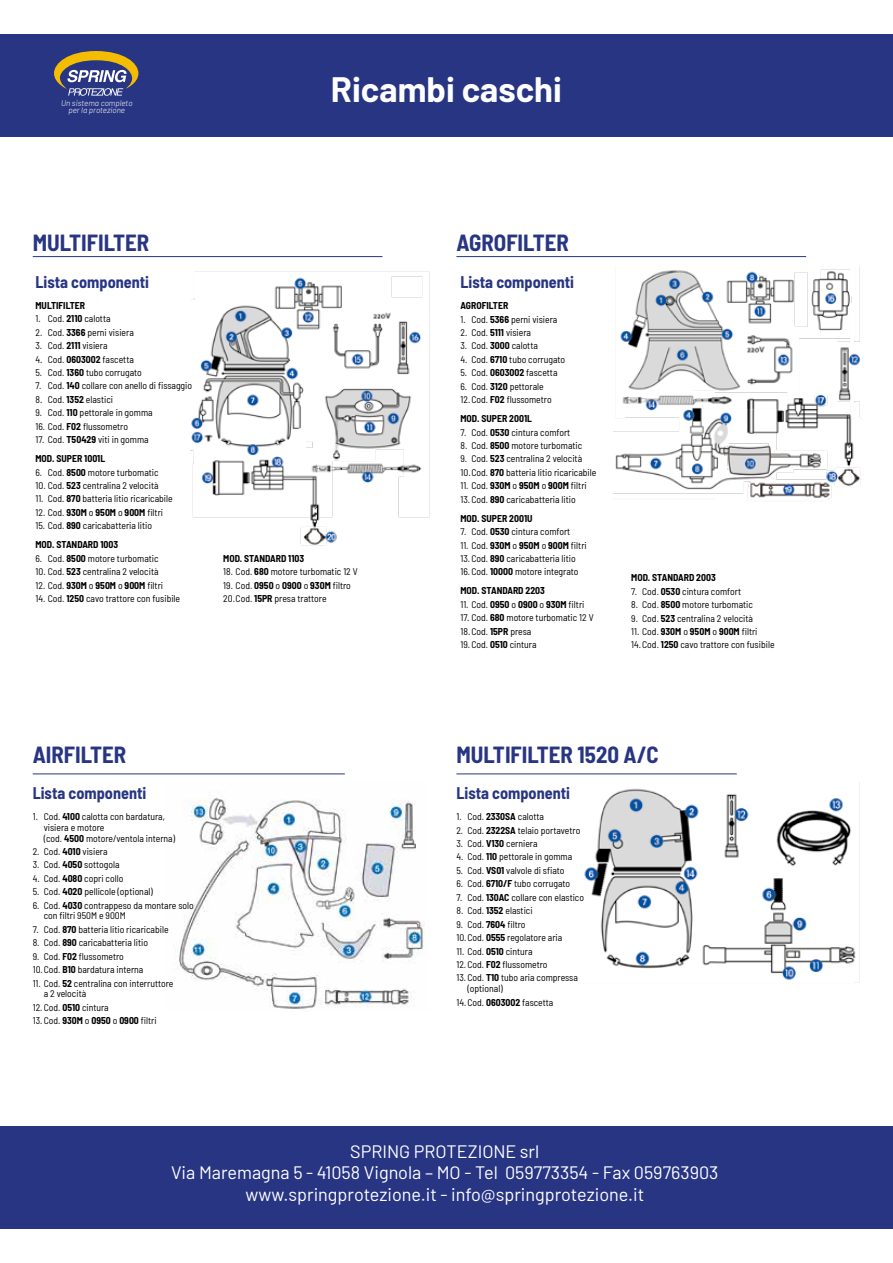
<style>
.page{position:relative;width:893px;height:1263px;background:#fff}
.page>*{position:absolute;margin:0;border:0;box-sizing:border-box;transform-origin:0 0}
.t1{font:700 34.5px "Barlow";color:#fff}
.t2{font:700 semi-condensed 22.8px "Barlow";color:#283583}
.t3{font:18px/21.6px "Barlow";color:#fff;text-align:center}
.t4{font:700 semi-condensed 16.5px "Barlow";color:#283583}
.t5{font:semi-condensed 9.75px/13.5px "Barlow";color:#000}
.t6{font:700 semi-condensed 9.75px/18.9px "Barlow";color:#000}
.t7{font:italic 300 8.1px "Barlow";color:#fff}
.s1{font-weight:700}
.s2{font-weight:400}
</style>
<div class="page">
<img style="left:190px;top:271px;width:239px;height:275px">
<hr style="left:33px;top:256px;width:349px;height:1px;background:#283583">
<img style="left:613px;top:267px;width:248px;height:233px">
<hr style="left:456px;top:256px;width:350px;height:1px;background:#283583">
<img style="left:174px;top:797px;width:251px;height:212px">
<hr style="left:33px;top:773px;width:312px;height:1px;background:#283583">
<img style="left:584px;top:783px;width:276px;height:200px">
<hr style="left:456px;top:773px;width:281px;height:1px;background:#283583">
<div style="left:0;top:34px;width:893px;height:102px;background:#283583"></div>
<svg style="left:54px;top:51px;width:84px;height:45px"></svg>
<div style="left:0;top:1127px;width:893px;height:102px;background:#283583"></div>
<p class="t7" style="left:61px;top:97px;width:73px">Un sistema completo</p>
<p class="t7" style="left:69px;top:105px;width:58px">per la protezione</p>
<h1 class="t1" style="left:331px;top:64px;width:232px">Ricambi caschi</h1>
<h2 class="t2" style="left:33px;top:227px;width:118px">MULTIFILTER</h2>
<h2 class="t2" style="left:456px;top:227px;width:114px">AGROFILTER</h2>
<h3 class="t4" style="left:35px;top:270px;width:115px">Lista componenti</h3>
<h3 class="t4" style="left:460px;top:270px;width:115px">Lista componenti</h3>
<p class="t6" style="left:35px;top:295px;width:51px">MULTIFILTER</p>
<p class="t5" style="left:35px;top:311px;width:77px">1. Cod. <span class="s1">2110</span> calotta</p>
<p class="t5" style="left:35px;top:325px;width:100px">2. Cod. <span class="s1">3366</span> perni visiera</p>
<p class="t5" style="left:35px;top:338px;width:74px">3. Cod. <span class="s1">2111</span> visiera</p>
<p class="t5" style="left:35px;top:352px;width:100px">4. Cod. <span class="s1">0603002</span> fascetta</p>
<p class="t5" style="left:35px;top:365px;width:108px">5. Cod. <span class="s1">1360</span> tubo corrugato</p>
<p class="t5" style="left:35px;top:378px;width:158px">7. Cod. <span class="s1">140</span> collare con anello di fissaggio</p>
<p class="t5" style="left:35px;top:392px;width:79px">8. Cod. <span class="s1">1352</span> elastici</p>
<p class="t5" style="left:35px;top:405px;width:119px">9. Cod. <span class="s1">110</span> pettorale in gomma</p>
<p class="t5" style="left:35px;top:419px;width:94px">16. Cod. <span class="s1">F02</span> flussometro</p>
<p class="t6" style="left:35px;top:430px;width:115px"><span class="s2">17. Cod.</span> T50429 <span class="s2">viti in gomma<br></span>MOD. SUPER 1001L</p>
<p class="t5" style="left:35px;top:465px;width:125px">6. Cod. <span class="s1">8500</span> motore turbomatic</p>
<p class="t5" style="left:35px;top:478px;width:125px">10. Cod. <span class="s1">523</span> centralina 2 velocità</p>
<p class="t5" style="left:35px;top:491px;width:139px">11. Cod. <span class="s1">870</span> batteria litio ricaricabile</p>
<p class="t5" style="left:35px;top:505px;width:129px">12. Cod. <span class="s1">930M</span> o <span class="s1">950M</span> o <span class="s1">900M</span> filtri</p>
<p class="t5" style="left:35px;top:516px;width:118px;line-height:18.9px">15. Cod. <span class="s1">890</span> caricabatteria litio<br><span class="s1">MOD. STANDARD 1003</span></p>
<p class="t5" style="left:35px;top:551px;width:125px">6. Cod. <span class="s1">8500</span> motore turbomatic</p>
<p class="t5" style="left:35px;top:564px;width:125px">10. Cod. <span class="s1">523</span> centralina 2 velocità</p>
<p class="t5" style="left:35px;top:578px;width:129px">12. Cod. <span class="s1">930M</span> o <span class="s1">950M</span> o <span class="s1">900M</span> filtri</p>
<p class="t5" style="left:35px;top:591px;width:146px">14. Cod. <span class="s1">1250</span> cavo trattore con fusibile</p>
<p class="t6" style="left:223px;top:548px;width:82px">MOD. STANDARD 1103</p>
<p class="t5" style="left:223px;top:564px;width:136px">18. Cod. <span class="s1">680</span> motore turbomatic 12 V</p>
<p class="t5" style="left:223px;top:578px;width:129px">19. Cod. <span class="s1">0950</span> o <span class="s1">0900</span> o <span class="s1">930M</span> filtro<br>20.Cod. <span class="s1">15PR</span> presa trattore</p>
<p class="t6" style="left:460px;top:296px;width:49px">AGROFILTER</p>
<p class="t5" style="left:460px;top:312px;width:98px">1. Cod. <span class="s1">5366</span> perni visiera</p>
<p class="t5" style="left:460px;top:325px;width:72px">2. Cod. <span class="s1">5111</span> visiera</p>
<p class="t5" style="left:460px;top:338px;width:79px">3. Cod. <span class="s1">3000</span> calotta</p>
<p class="t5" style="left:460px;top:352px;width:106px">4. Cod. <span class="s1">6710</span> tubo corrugato</p>
<p class="t5" style="left:460px;top:365px;width:98px">5. Cod. <span class="s1">0603002</span> fascetta</p>
<p class="t5" style="left:460px;top:379px;width:93px">6. Cod. <span class="s1">3120</span> pettorale<br>12.Cod. <span class="s1">F02</span> flussometro</p>
<p class="t6" style="left:460px;top:408px;width:73px">MOD. SUPER 2001L</p>
<p class="t5" style="left:460px;top:425px;width:111px">7. Cod. <span class="s1">0530</span> cintura comfort</p>
<p class="t5" style="left:460px;top:438px;width:123px">8. Cod. <span class="s1">8500</span> motore turbomatic</p>
<p class="t5" style="left:460px;top:451px;width:137px">9. Cod. <span class="s1">523</span> centralina 2 velocità<br>10.Cod. <span class="s1">870</span> batteria litio ricaricabile</p>
<p class="t5" style="left:460px;top:478px;width:128px">11. Cod. <span class="s1">930M</span> o <span class="s1">950M</span> o <span class="s1">900M</span> filtri</p>
<p class="t5" style="left:460px;top:489px;width:117px;line-height:18.9px">13. Cod. <span class="s1">890</span> caricabatteria litio<br><span class="s1">MOD. SUPER 2001U</span></p>
<p class="t5" style="left:460px;top:524px;width:111px">7. Cod. <span class="s1">0530</span> cintura comfort</p>
<p class="t5" style="left:460px;top:538px;width:128px">11. Cod. <span class="s1">930M</span> o <span class="s1">950M</span> o <span class="s1">900M</span> filtri</p>
<p class="t5" style="left:460px;top:551px;width:117px">13. Cod. <span class="s1">890</span> caricabatteria litio</p>
<p class="t5" style="left:460px;top:562px;width:120px;line-height:18.9px">16. Cod. <span class="s1">10000</span> motore integrato<br><span class="s1">MOD. STANDARD 2203</span></p>
<p class="t5" style="left:460px;top:597px;width:125px">11. Cod. <span class="s1">0950</span> o <span class="s1">0900</span> o <span class="s1">930M</span> filtri</p>
<p class="t5" style="left:460px;top:610px;width:135px">17. Cod. <span class="s1">680</span> motore turbomatic 12 V<br>18.Cod. <span class="s1">15PR</span> presa</p>
<p class="t5" style="left:460px;top:637px;width:78px">19. Cod. <span class="s1">0510</span> cintura</p>
<p class="t6" style="left:631px;top:568px;width:86px">MOD. STANDARD 2003</p>
<p class="t5" style="left:631px;top:584px;width:111px">7. Cod. <span class="s1">0530</span> cintura comfort</p>
<p class="t5" style="left:631px;top:597px;width:123px">8. Cod. <span class="s1">8500</span> motore turbomatic</p>
<p class="t5" style="left:631px;top:611px;width:123px">9. Cod. <span class="s1">523</span> centralina 2 velocità</p>
<p class="t5" style="left:631px;top:624px;width:145px">11. Cod. <span class="s1">930M</span> o <span class="s1">950M</span> o <span class="s1">900M</span> filtri<br>14.Cod. <span class="s1">1250</span> cavo trattore con fusibile</p>
<h2 class="t2" style="left:33px;top:738px;width:95px">AIRFILTER</h2>
<h2 class="t2" style="left:456px;top:738px;width:204px">MULTIFILTER 1520 A/C</h2>
<h3 class="t4" style="left:33px;top:781px;width:115px">Lista componenti</h3>
<h3 class="t4" style="left:456px;top:781px;width:115px">Lista componenti</h3>
<p class="t5" style="left:44px;top:811px;width:133px;line-height:10.6px;text-indent:-11px">1. Cod. <span class="s1">4100</span> calotta con bardatura, visiera e motore<br>(cod. <span class="s1">4500</span> motore/ventola interna)</p>
<p class="t5" style="left:33px;top:844px;width:76px">2. Cod. <span class="s1">4010</span> visiera</p>
<p class="t5" style="left:33px;top:857px;width:88px">3. Cod. <span class="s1">4050</span> sottogola</p>
<p class="t5" style="left:33px;top:871px;width:92px">4. Cod. <span class="s1">4080</span> copri collo</p>
<p class="t5" style="left:33px;top:884px;width:122px">5. Cod. <span class="s1">4020</span> pellicole (optional)</p>
<p class="t5" style="left:44px;top:899px;width:152px;line-height:10.6px;text-indent:-11px">6. Cod. <span class="s1">4030</span> contrappeso da montare solo con filtri 950M e 900M</p>
<p class="t5" style="left:33px;top:922px;width:137px">7. Cod. <span class="s1">870</span> batteria litio ricaricabile</p>
<p class="t5" style="left:33px;top:935px;width:117px">8. Cod. <span class="s1">890</span> caricabatteria litio</p>
<p class="t5" style="left:33px;top:949px;width:112px">9. Cod. <span class="s1">F02</span> flussometro<br>10.Cod. <span class="s1">B10</span> bardatura interna</p>
<p class="t5" style="left:44px;top:977px;width:131px;line-height:10.6px;text-indent:-11px">11. Cod. <span class="s1">52</span> centralina con interruttore a 2 velocità</p>
<p class="t5" style="left:33px;top:1000px;width:78px">12.Cod. <span class="s1">0510</span> cintura</p>
<p class="t5" style="left:33px;top:1013px;width:125px">13. Cod. <span class="s1">930M</span> o <span class="s1">0950</span> o <span class="s1">0900</span> filtri</p>
<p class="t5" style="left:456px;top:809px;width:89px">1. Cod. <span class="s1">2330SA</span> calotta</p>
<p class="t5" style="left:456px;top:823px;width:125px">2. Cod. <span class="s1">2322SA</span> telaio portavetro</p>
<p class="t5" style="left:456px;top:836px;width:83px">3. Cod. <span class="s1">V130</span> cerniera</p>
<p class="t5" style="left:456px;top:849px;width:117px">4. Cod. <span class="s1">110</span> pettorale in gomma</p>
<p class="t5" style="left:456px;top:863px;width:110px">5. Cod. <span class="s1">VS01</span> valvole di sfiato</p>
<p class="t5" style="left:456px;top:876px;width:115px">6. Cod. <span class="s1">6710/F</span> tubo corrugato</p>
<p class="t5" style="left:456px;top:890px;width:129px">7. Cod. <span class="s1">130AC</span> collare con elastico</p>
<p class="t5" style="left:456px;top:903px;width:78px">8. Cod. <span class="s1">1352</span> elastici</p>
<p class="t5" style="left:456px;top:917px;width:107px">9. Cod. <span class="s1">7604</span> filtro<br>10.Cod. <span class="s1">0555</span> regolatore aria</p>
<p class="t5" style="left:456px;top:943px;width:93px">11. Cod. <span class="s1">0510</span> cintura<br>12.Cod. <span class="s1">F02</span> flussometro</p>
<p class="t5" style="left:467px;top:972px;width:112px;line-height:10.8px;text-indent:-11px">13. Cod. <span class="s1">T10</span> tubo aria compressa (optional)</p>
<p class="t5" style="left:456px;top:994px;width:98px">14.Cod. <span class="s1">0603002</span> fascetta</p>
<h3 class="t3" style="left:171px;top:1139px;width:549px">SPRING PROTEZIONE srl<br>Via Maremagna 5 - 41058 Vignola – MO - Tel 059773354 - Fax 059763903 www.springprotezione.it - info@springprotezione.it</h3>
</div>
